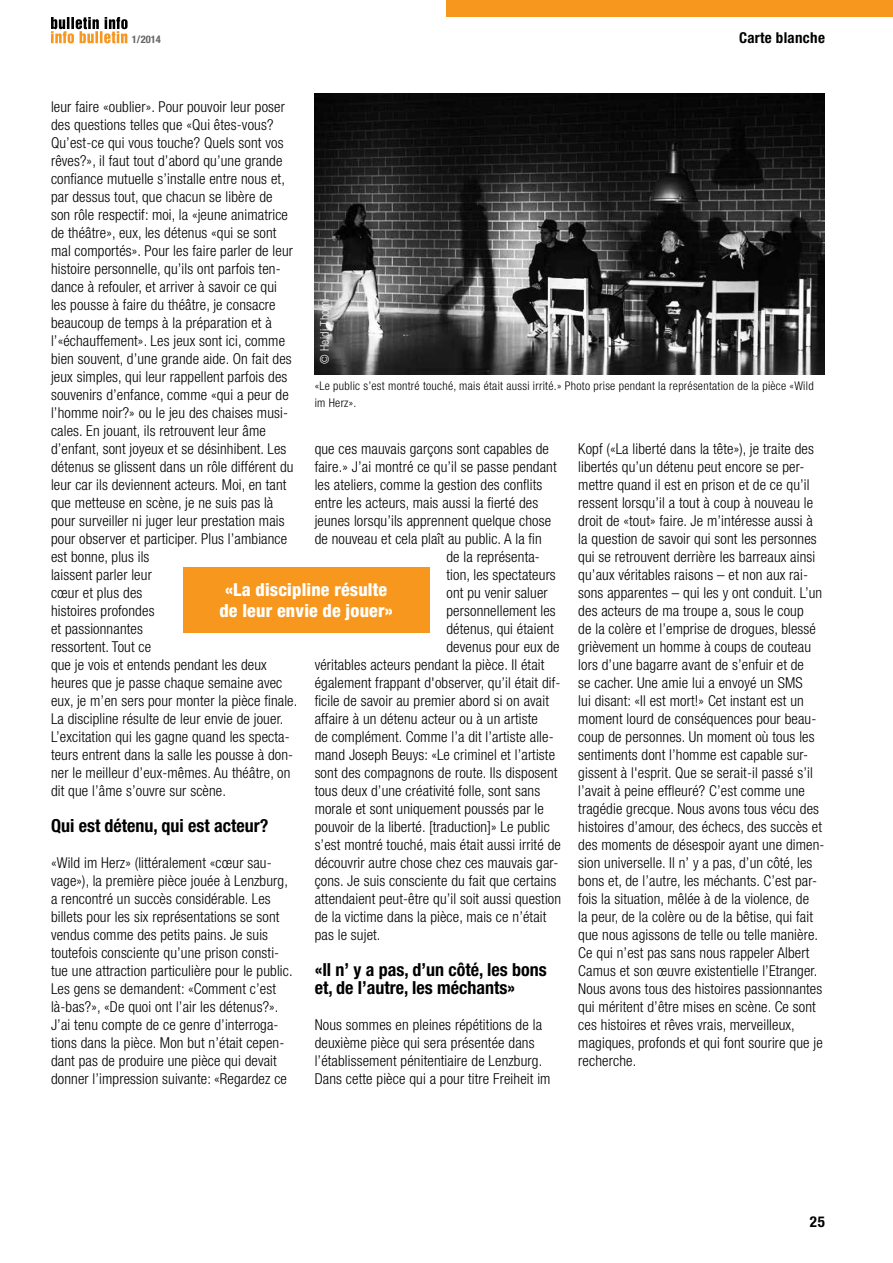
<style>
.page{position:relative;width:893px;height:1263px;background:#fff}
.page>*{position:absolute;margin:0;border:0;box-sizing:border-box;transform-origin:0 0}
.t1{font:700 condensed 18px/18px "Helvetica Neue LT Std";color:#000}
.t2{font:800 condensed 18px/21px "Helvetica Neue LT Std";letter-spacing:.01em;color:#fff;text-align:center}
.t3{font:300 condensed 15px/18px "Helvetica Neue LT Std";letter-spacing:.01em;color:#000}
.t4{font:700 condensed 15px "Helvetica Neue LT Std";letter-spacing:.02em;color:#000}
.t5{font:300 condensed 12px/16.5px "Helvetica Neue LT Std";letter-spacing:.025em;color:#000}
.t6{font:300 condensed 12px "Helvetica Neue LT Std";letter-spacing:.025em;color:#fff}
.t7{font:700 condensed 10.5px "Helvetica Neue LT Std";color:#636466}
</style>
<div class="page">
<div style="left:446px;top:0;width:447px;height:17px;background:#f8971d"></div>
<svg style="left:51px;top:17px;width:77px;height:26px"></svg>
<img style="left:315px;top:94px;width:510px;height:280px">
<div style="left:183px;top:567px;width:246px;height:66px;background:#f8971d"></div>
<p class="t7" style="left:132px;top:33px;width:31px">1/2014</p>
<p class="t4" style="left:739px;top:29px;width:87px">Carte blanche</p>
<p class="t3" style="left:51px;top:97px;width:248px">leur faire «oublier». Pour pouvoir leur poser des questions telles que «Qui êtes-vous?<br>Qu’est-ce qui vous touche? Quels sont vos rêves?», il faut tout d’abord qu’une grande confiance mutuelle s’installe entre nous et, par dessus tout, que chacun se libère de<br>son rôle respectif: moi, la «jeune animatrice de théâtre», eux, les détenus «qui se sont mal comportés». Pour les faire parler de leur histoire personnelle, qu’ils ont parfois ten&shy;dance à refouler, et arriver à savoir ce qui<br>les pousse à faire du théâtre, je consacre beaucoup de temps à la préparation et à l’«échauffement». Les jeux sont ici, comme bien souvent, d’une grande aide. On fait des jeux simples, qui leur rappellent parfois des souvenirs d’enfance, comme «qui a peur de l’homme noir?» ou le jeu des chaises musi&shy;cales. En jouant, ils retrouvent leur âme d’enfant, sont joyeux et se désinhibent. Les détenus se glissent dans un rôle différent du leur car ils deviennent acteurs. Moi, en tant que metteuse en scène, je ne suis pas là pour surveiller ni juger leur prestation mais pour observer et participer. Plus l’ambiance est bonne, plus ils<br>laissent parler leur<br>cœur et plus des<br>histoires profondes<br>et passionnantes<br>ressortent. Tout ce<br>que je vois et entends pendant les deux heures que je passe chaque semaine avec eux, je m’en sers pour monter la pièce finale.<br>La discipline résulte de leur envie de jouer.<br>L’excitation qui les gagne quand les specta&shy;teurs entrent dans la salle les pousse à don&shy;ner le meilleur d’eux-mêmes. Au théâtre, on dit que l’âme s’ouvre sur scène.</p>
<p class="t1" style="left:51px;top:816px;width:219px">Qui est détenu, qui est acteur?</p>
<p class="t3" style="left:51px;top:853px;width:243px">«Wild im Herz» (littéralement «cœur sau&shy;vage»), la première pièce jouée à Lenzburg, a rencontré un succès considérable. Les billets pour les six représentations se sont vendus comme des petits pains. Je suis toutefois consciente qu’une prison consti&shy;tue une attraction particulière pour le public.<br>Les gens se demandent: «Comment c’est là-bas?», «De quoi ont l’air les détenus?».<br>J’ai tenu compte de ce genre d’interroga&shy;tions dans la pièce. Mon but n’était cepen&shy;dant pas de produire une pièce qui devait donner l’impression suivante: «Regardez ce</p>
<p class="t6" style="left:318px;top:364px;width:67px;rotate:-90deg">© Heidi Thomi</p>
<p class="t5" style="left:315px;top:378px;width:500px">«Le public s’est montré touché, mais était aussi irrité.» Photo prise pendant la représentation de la pièce «Wild im Herz».</p>
<p class="t3" style="left:578px;top:439px;width:248px">Kopf («La liberté dans la tête»), je traite des libertés qu’un détenu peut encore se per&shy;mettre quand il est en prison et de ce qu’il ressent lorsqu’il a tout à coup à nouveau le droit de «tout» faire. Je m’intéresse aussi à la question de savoir qui sont les personnes qui se retrouvent derrière les barreaux ainsi qu’aux véritables raisons – et non aux rai&shy;sons apparentes – qui les y ont conduit. L’un des acteurs de ma troupe a, sous le coup<br>de la colère et l’emprise de drogues, blessé grièvement un homme à coups de couteau lors d’une bagarre avant de s’enfuir et de<br>se cacher. Une amie lui a envoyé un SMS<br>lui disant: «Il est mort!» Cet instant est un moment lourd de conséquences pour beau&shy;coup de personnes. Un moment où tous les sentiments dont l’homme est capable sur&shy;gissent à l'esprit. Que se serait-il passé s’il l’avait à peine effleuré? C’est comme une tragédie grecque. Nous avons tous vécu des histoires d’amour, des échecs, des succès et des moments de désespoir ayant une dimen&shy;sion universelle. Il n’ y a pas, d’un côté, les bons et, de l’autre, les méchants. C’est par&shy;fois la situation, mêlée à de la violence, de<br>la peur, de la colère ou de la bêtise, qui fait que nous agissons de telle ou telle manière.<br>Ce qui n’est pas sans nous rappeler Albert Camus et son œuvre existentielle l’Etranger.<br>Nous avons tous des histoires passionnantes qui méritent d’être mises en scène. Ce sont ces histoires et rêves vrais, merveilleux, magiques, profonds et qui font sourire que je recherche.</p>
<p class="t3" style="left:315px;top:439px;width:236px">que ces mauvais garçons sont capables de</p>
<p class="t3" style="left:315px;top:457px;width:243px">faire.» J’ai montré ce qu’il se passe pendant</p>
<p class="t3" style="left:315px;top:475px;width:229px">les ateliers, comme la gestion des conflits</p>
<p class="t3" style="left:315px;top:493px;width:225px">entre les acteurs, mais aussi la fierté des</p>
<p class="t3" style="left:315px;top:511px;width:238px">jeunes lorsqu’ils apprennent quelque chose</p>
<p class="t3" style="left:315px;top:529px;width:229px">de nouveau et cela plaît au public. A la fin</p>
<p class="t3" style="left:446px;top:547px;width:95px">de la représenta-</p>
<p class="t3" style="left:446px;top:565px;width:111px">tion, les spectateurs</p>
<p class="t3" style="left:446px;top:583px;width:103px">ont pu venir saluer</p>
<p class="t3" style="left:446px;top:601px;width:111px">personnellement les</p>
<p class="t3" style="left:446px;top:619px;width:109px">détenus, qui étaient</p>
<p class="t3" style="left:446px;top:637px;width:115px">devenus pour eux de</p>
<p class="t3" style="left:315px;top:655px;width:231px">véritables acteurs pendant la pièce. Il était</p>
<p class="t3" style="left:315px;top:673px;width:247px">également frappant d'observer, qu’il était dif-</p>
<p class="t3" style="left:315px;top:691px;width:236px">ficile de savoir au premier abord si on avait</p>
<p class="t3" style="left:315px;top:709px;width:225px">affaire à un détenu acteur ou à un artiste</p>
<p class="t3" style="left:315px;top:727px;width:241px">de complément. Comme l’a dit l’artiste alle-</p>
<p class="t3" style="left:315px;top:745px;width:242px">mand Joseph Beuys: «Le criminel et l’artiste</p>
<p class="t3" style="left:315px;top:763px;width:244px">sont des compagnons de route. Ils disposent</p>
<p class="t3" style="left:315px;top:781px;width:227px">tous deux d’une créativité folle, sont sans</p>
<p class="t3" style="left:315px;top:799px;width:231px">morale et sont uniquement poussés par le</p>
<p class="t3" style="left:315px;top:817px;width:237px">pouvoir de la liberté. [traduction]» Le public</p>
<p class="t3" style="left:315px;top:835px;width:248px">s’est montré touché, mais était aussi irrité de</p>
<p class="t3" style="left:315px;top:853px;width:245px">découvrir autre chose chez ces mauvais gar-</p>
<p class="t3" style="left:315px;top:871px;width:243px">çons. Je suis consciente du fait que certains</p>
<p class="t3" style="left:315px;top:889px;width:248px">attendaient peut-être qu’il soit aussi question</p>
<p class="t3" style="left:315px;top:907px;width:233px">de la victime dans la pièce, mais ce n’était</p>
<p class="t3" style="left:315px;top:925px;width:67px">pas le sujet.</p>
<p class="t1" style="left:315px;top:960px;width:234px">«Il n’ y a pas, d’un côté, les bons et, de l’autre, les méchants»</p>
<p class="t3" style="left:315px;top:1015px;width:237px">Nous sommes en pleines répétitions de la deuxième pièce qui sera présentée dans l’établissement pénitentiaire de Lenzburg.<br>Dans cette pièce qui a pour titre Freiheit im</p>
<p class="t2" style="left:219px;top:579px;width:175px">«La discipline résulte de leur envie de jouer»</p>
<p class="t4" style="left:810px;top:1212px;width:16px">25</p>
</div>
